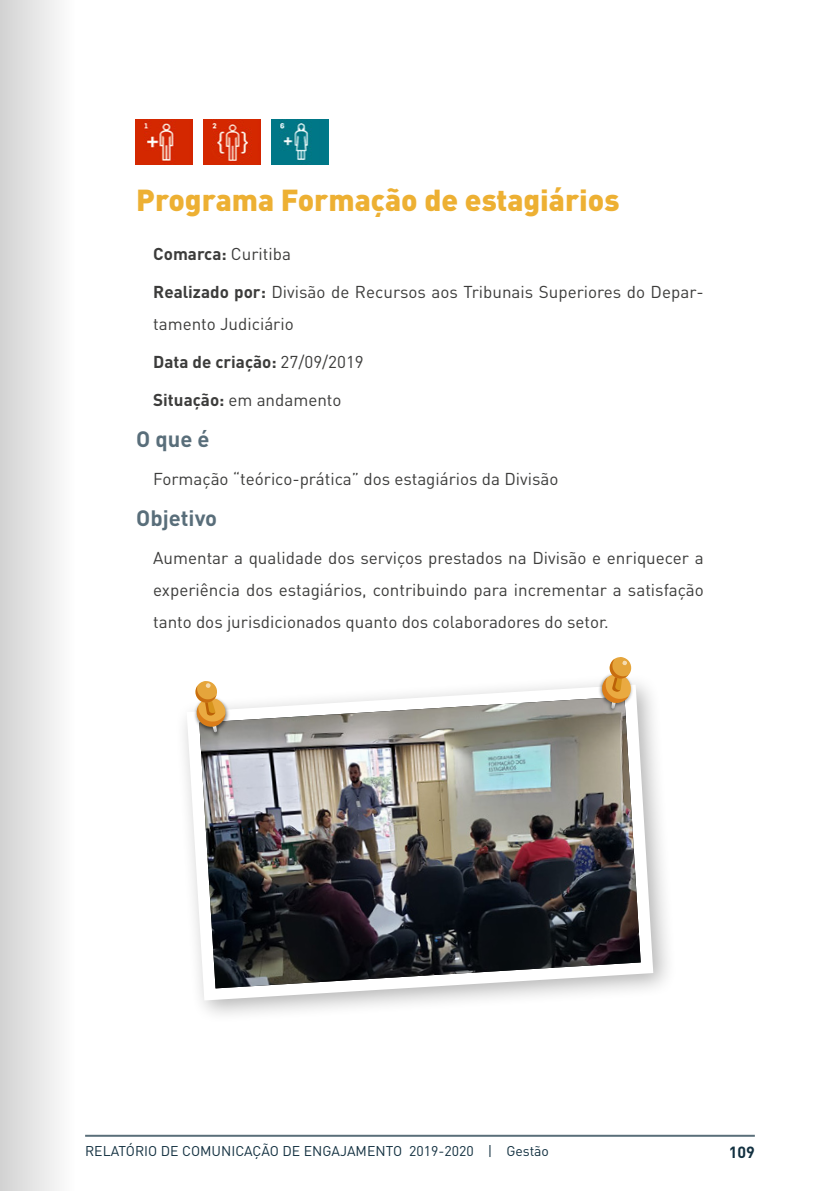
<style>
.page{position:relative;width:840px;height:1191px;background:#fff}
.page>*{position:absolute;margin:0;border:0;box-sizing:border-box;transform-origin:0 0}
.t1{font:900 30px "DIN Pro";color:#edb033}
.t2{font:700 22px "DIN Pro";color:#596e7a}
.t3{font:17px/32px "DIN Pro";color:#3c3c3b}
.t4{font:700 17px "DIN Pro";color:#3c3c3b}
.t5{font:700 16px "DIN Pro";color:#123040}
.t6{font:14px "DIN Pro";color:#123040}
.s1{font-weight:400}
.s2{font-weight:700}
</style>
<div class="page">
<hr style="left:85px;top:1134px;width:669px;height:2px;background:#596e79">
<div style="left:175px;top:673px;width:502px;height:352px;background:#000;opacity:.3"></div>
<svg style="left:186px;top:684px;width:467px;height:316px"></svg>
<img style="left:199px;top:696px;width:441px;height:292px">
<img style="left:191px;top:694px;width:40px;height:45px">
<svg style="left:194px;top:680px;width:33px;height:52px"></svg>
<img style="left:587px;top:666px;width:54px;height:55px">
<svg style="left:600px;top:657px;width:31px;height:52px"></svg>
<img style="left:136px;top:119px;width:56px;height:45px">
<img style="left:204px;top:119px;width:56px;height:45px">
<img style="left:271px;top:119px;width:57px;height:45px">
<div style="left:0;top:0;width:127px;height:1191px;background:linear-gradient(to right,#d9d9d9,#fff)"></div>
<h1 class="t1" style="left:136px;top:180px;width:484px">Programa Formação de estagiários</h1>
<p class="t4" style="left:153px;top:243px;width:139px">Comarca: <span class="s1">Curitiba</span></p>
<p class="t3" style="left:153px;top:275px;width:551px"><span class="s2">Realizado por:</span> Divisão de Recursos aos Tribunais Superiores do Depar&shy;tamento Judiciário</p>
<p class="t4" style="left:153px;top:350px;width:212px">Data de criação: <span class="s1">27/09/2019</span></p>
<p class="t3" style="left:153px;top:383px;width:190px"><span class="s2">Situação:</span> em andamento</p>
<p class="t2" style="left:136px;top:424px;width:75px">O que é</p>
<p class="t3" style="left:153px;top:462px;width:406px">Formação “teórico-prática” dos estagiários da Divisão</p>
<p class="t2" style="left:136px;top:503px;width:82px">Objetivo</p>
<p class="t3" style="left:153px;top:541px;width:551px;text-align:justify">Aumentar a qualidade dos serviços prestados na Divisão e enriquecer a experiência dos estagiários, contribuindo para incrementar a satisfação tanto dos jurisdicionados quanto dos colaboradores do setor.</p>
<p class="t6" style="left:85px;top:1141px;width:465px">RELATÓRIO DE COMUNICAÇÃO DE ENGAJAMENTO 2019-2020 | Gestão</p>
<p class="t5" style="left:728px;top:1141px;width:28px">109</p>
</div>
